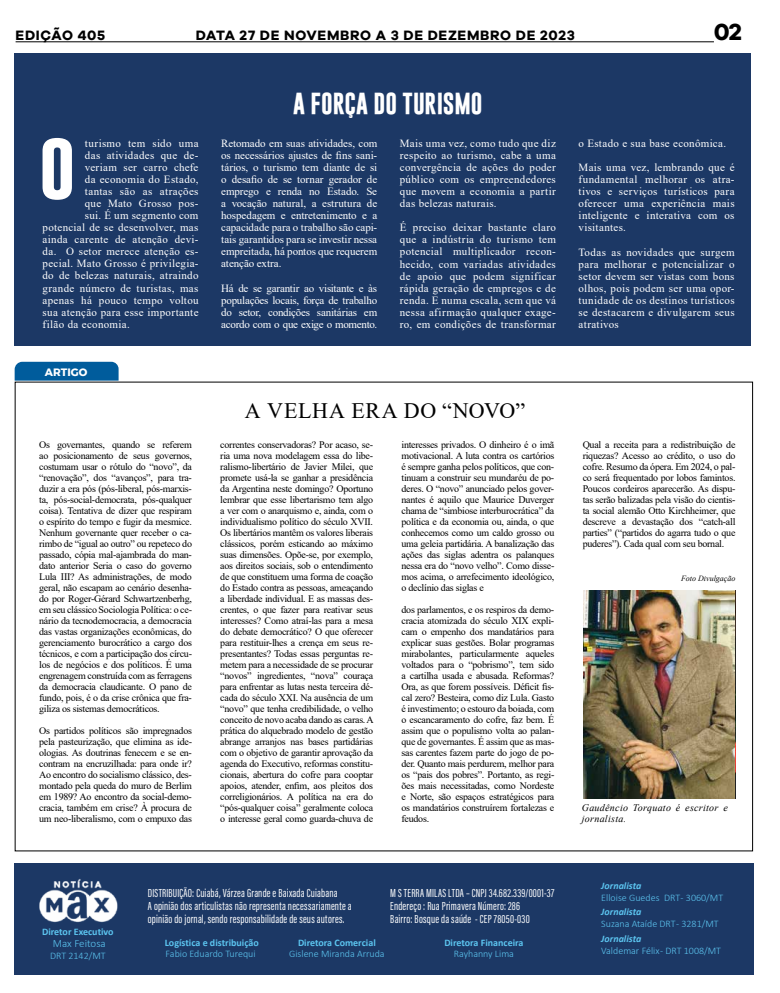
<style>
.page{position:relative;width:780px;height:993px;background:#fff}
.page>*{position:absolute;margin:0;border:0;box-sizing:border-box;transform-origin:0 0}
.t1{font:700 69.7px "Gobold";color:#fff}
.t2{font:700 24px "Galyon";color:#000}
.t3{font:22px "Times New Roman";letter-spacing:.025em;color:#000}
.t4{font:700 22px "Gobold";letter-spacing:-.005em;color:#fff}
.t5{font:700 14px "Galyon";letter-spacing:.05em;color:#000}
.t6{font:12px/13px "Acumin Variable Concept";letter-spacing:.015em;color:#fff}
.t7{font:11px/12px "Times New Roman";letter-spacing:.025em;color:#fff;text-align:justify}
.t8{font:300 11px "Calibri";color:#5cc5f0}
.t9{font:700 10.7px "Montserrat";color:#fff}
.t10{font:10px/11px "Times New Roman";letter-spacing:-.025em;color:#000;text-align:justify}
.t11{font:300 10px "Calibri";color:#5cc5f0}
.t12{font:700 10px "Calibri";color:#5cc5f0}
.t13{font:italic 10px/11px "Times New Roman";letter-spacing:.03em;color:#000}
.t14{font:italic 700 10px "Calibri";color:#5cc5f0}
.t15{font:italic 8px "Times New Roman";color:#000}
</style>
<div class="page">
<svg style="left:15px;top:361px;width:104px;height:19px;background:#0e65a1"></svg>
<div style="left:14px;top:862px;width:739px;height:112px;background:#1c3865"></div>
<div style="left:15px;top:54px;width:736px;height:292px;background:#1c3865"></div>
<img style="left:14px;top:862px;width:144px;height:61px">
<hr style="left:16px;top:41px;width:698px;height:1px;background:#000">
<img style="left:583px;top:590px;width:151px;height:208px">
<h3 class="t5" style="left:16px;top:26px;width:91px">EDIÇÃO 405</h3>
<h3 class="t5" style="left:196px;top:26px;width:381px">DATA 27 DE NOVEMBRO A 3 DE DEZEMBRO DE 2023</h3>
<h2 class="t2" style="left:714px;top:17px;width:29px">02</h2>
<h1 class="t1" style="left:39px;top:119px;width:38px">o</h1>
<p class="t7" style="left:85px;top:137px;width:115px">turismo tem sido uma</p>
<p class="t7" style="left:85px;top:149px;width:115px">das atividades que de-</p>
<p class="t7" style="left:85px;top:161px;width:115px">veriam ser carro chefe</p>
<p class="t7" style="left:85px;top:173px;width:115px">da economia do Estado,</p>
<p class="t7" style="left:85px;top:185px;width:115px">tantas são as atrações</p>
<p class="t7" style="left:85px;top:197px;width:115px">que Mato Grosso pos-</p>
<p class="t7" style="left:85px;top:209px;width:115px">sui. É um segmento com</p>
<p class="t7" style="left:43px;top:221px;width:157px">potencial de se desenvolver, mas</p>
<p class="t7" style="left:43px;top:233px;width:157px">ainda carente de atenção devi-</p>
<p class="t7" style="left:43px;top:245px;width:157px">da. O setor merece atenção es-</p>
<p class="t7" style="left:43px;top:257px;width:157px">pecial. Mato Grosso é privilegia-</p>
<p class="t7" style="left:43px;top:269px;width:157px">do de belezas naturais, atraindo</p>
<p class="t7" style="left:43px;top:281px;width:157px">grande número de turistas, mas</p>
<p class="t7" style="left:43px;top:293px;width:157px">apenas há pouco tempo voltou</p>
<p class="t7" style="left:43px;top:305px;width:157px">sua atenção para esse importante</p>
<p class="t7" style="left:43px;top:317px;width:89px">filão da economia.</p>
<p class="t9" style="left:45px;top:363px;width:44px">ARTIGO</p>
<p class="t10" style="left:39px;top:439px;width:154px">Os governantes, quando se referem ao posicionamento de seus governos, costumam usar o rótulo do “novo”, da “renovação”, dos “avanços”, para tra&shy;duzir a era pós (pós-liberal, pós-marxis&shy;ta, pós-social-democrata, pós-qualquer coisa). Tentativa de dizer que respiram o espírito do tempo e fugir da mesmice.<br>Nenhum governante quer receber o ca&shy;rimbo de “igual ao outro” ou repeteco do passado, cópia mal-ajambrada do man&shy;dato anterior Seria o caso do governo Lula III? As administrações, de modo geral, não escapam ao cenário desenha&shy;do por Roger-Gérard Schwartzenberhg, em seu clássico Sociologia Política: o ce&shy;nário da tecnodemocracia, a democracia das vastas organizações econômicas, do gerenciamento burocrático a cargo dos técnicos, e com a participação dos círcu&shy;los de negócios e dos políticos. É uma engrenagem construída com as ferragens da democracia claudicante. O pano de fundo, pois, é o da crise crônica que fra&shy;giliza os sistemas democráticos.</p>
<p class="t10" style="left:39px;top:725px;width:154px">Os partidos políticos são impregnados pela pasteurização, que elimina as ide&shy;ologias. As doutrinas fenecem e se en&shy;contram na encruzilhada: para onde ir?<br>Ao encontro do socialismo clássico, des&shy;montado pela queda do muro de Berlim em 1989? Ao encontro da social-demo&shy;cracia, também em crise? À procura de um neo-liberalismo, com o empuxo das</p>
<h3 class="t4" style="left:293px;top:89px;width:190px">A FORÇA DO TURISMO</h3>
<p class="t7" style="left:221px;top:137px;width:157px">Retomado em suas atividades, com os necessários ajustes de fins sani&shy;tários, o turismo tem diante de si o desafio de se tornar gerador de emprego e renda no Estado. Se a vocação natural, a estrutura de hospedagem e entretenimento e a capacidade para o trabalho são capi&shy;tais garantidos para se investir nessa empreitada, há pontos que requerem atenção extra.</p>
<p class="t7" style="left:221px;top:281px;width:157px">Há de se garantir ao visitante e às populações locais, força de trabalho do setor, condições sanitárias em acordo com o que exige o momento.</p>
<p class="t7" style="left:400px;top:137px;width:157px">Mais uma vez, como tudo que diz respeito ao turismo, cabe a uma convergência de ações do poder público com os empreendedores que movem a economia a partir das belezas naturais.</p>
<p class="t7" style="left:400px;top:221px;width:157px">É preciso deixar bastante claro que a indústria do turismo tem potencial multiplicador recon&shy;hecido, com variadas atividades de apoio que podem significar rápida geração de empregos e de renda. E numa escala, sem que vá nessa afirmação qualquer exage&shy;ro, em condições de transformar</p>
<h3 class="t3" style="left:245px;top:395px;width:282px">A VELHA ERA DO “NOVO”</h3>
<p class="t10" style="left:220px;top:439px;width:155px">correntes conservadoras? Por acaso, se&shy;ria uma nova modelagem essa do libe&shy;ralismo-libertário de Javier Milei, que promete usá-la se ganhar a presidência da Argentina neste domingo? Oportuno lembrar que esse libertarismo tem algo a ver com o anarquismo e, ainda, com o individualismo político do século XVII.<br>Os libertários mantêm os valores liberais clássicos, porém esticando ao máximo suas dimensões. Opõe-se, por exemplo, aos direitos sociais, sob o entendimento de que constituem uma forma de coação do Estado contra as pessoas, ameaçando a liberdade individual. E as massas des&shy;crentes, o que fazer para reativar seus interesses? Como atraí-las para a mesa do debate democrático? O que oferecer para restituir-lhes a crença em seus re&shy;presentantes? Todas essas perguntas re&shy;metem para a necessidade de se procurar “novos” ingredientes, “nova” couraça para enfrentar as lutas nesta terceira dé&shy;cada do século XXI. Na ausência de um “novo” que tenha credibilidade, o velho conceito de novo acaba dando as caras. A prática do alquebrado modelo de gestão abrange arranjos nas bases partidárias com o objetivo de garantir aprovação da agenda do Executivo, reformas constitu&shy;cionais, abertura do cofre para cooptar apoios, atender, enfim, aos pleitos dos correligionários. A política na era do “pós-qualquer coisa” geralmente coloca o interesse geral como guarda-chuva de</p>
<p class="t10" style="left:401px;top:439px;width:154px">interesses privados. O dinheiro é o imã motivacional. A luta contra os cartórios é sempre ganha pelos políticos, que con&shy;tinuam a construir seu mundaréu de po&shy;deres. O “novo” anunciado pelos gover&shy;nantes é aquilo que Maurice Duverger chama de “simbiose interburocrática” da política e da economia ou, ainda, o que conhecemos como um caldo grosso ou uma geleia partidária. A banalização das ações das siglas adentra os palanques nessa era do “novo velho”. Como disse&shy;mos acima, o arrefecimento ideológico, o declínio das siglas e</p>
<p class="t10" style="left:401px;top:604px;width:154px">dos parlamentos, e os respiros da demo&shy;cracia atomizada do século XIX expli&shy;cam o empenho dos mandatários para explicar suas gestões. Bolar programas mirabolantes, particularmente aqueles voltados para o “pobrismo”, tem sido a cartilha usada e abusada. Reformas?<br>Ora, as que forem possíveis. Déficit fis&shy;cal zero? Besteira, como diz Lula. Gasto é investimento; o estouro da boiada, com o escancaramento do cofre, faz bem. É assim que o populismo volta ao palan&shy;que de governantes. É assim que as mas&shy;sas carentes fazem parte do jogo de po&shy;der. Quanto mais perdurem, melhor para os “pais dos pobres”. Portanto, as regi&shy;ões mais necessitadas, como Nordeste e Norte, são espaços estratégicos para os mandatários construírem fortalezas e feudos.</p>
<p class="t7" style="left:578px;top:131px;width:157px;line-height:24px">o Estado e sua base econômica.<br>Mais uma vez, lembrando que é</p>
<p class="t7" style="left:578px;top:173px;width:157px">fundamental melhorar os atra&shy;tivos e serviços turísticos para oferecer uma experiência mais inteligente e interativa com os visitantes.</p>
<p class="t7" style="left:578px;top:245px;width:157px">Todas as novidades que surgem para melhorar e potencializar o setor devem ser vistas com bons olhos, pois podem ser uma opor&shy;tunidade de os destinos turísticos se destacarem e divulgarem seus atrativos</p>
<p class="t10" style="left:582px;top:439px;width:154px">Qual a receita para a redistribuição de riquezas? Acesso ao crédito, o uso do cofre. Resumo da ópera. Em 2024, o pal&shy;co será frequentado por lobos famintos.<br>Poucos cordeiros aparecerão. As dispu&shy;tas serão balizadas pela visão do cientis&shy;ta social alemão Otto Kirchheimer, que descreve a devastação dos “catch-all parties” (“partidos do agarra tudo o que puderes”). Cada qual com seu bornal.</p>
<p class="t15" style="left:681px;top:572px;width:56px">Foto Divulgação</p>
<p class="t13" style="left:581px;top:801px;width:147px">Gaudêncio Torquato é escritor e jornalista.</p>
<p class="t12" style="left:42px;top:924px;width:73px">Diretor Executivo</p>
<p class="t8" style="left:53px;top:936px;width:54px">Max Feitosa</p>
<p class="t11" style="left:50px;top:949px;width:57px">DRT 2142/MT</p>
<p class="t6" style="left:148px;top:885px;width:205px">DISTRIBUIÇÃO: Cuiabá, Várzea Grande e Baixada Cuiabana<br>A opinião dos articulistas não representa necessariamente a opinião do jornal, sendo responsabilidade de seus autores.</p>
<p class="t6" style="left:390px;top:885px;width:166px">M S TERRA MILAS LTDA – CNPJ 34.682.339/0001-37<br>Endereço : Rua Primavera Número: 286<br>Bairro: Bosque da saúde - CEP 78050-030</p>
<p class="t12" style="left:165px;top:935px;width:96px">Logística e distribuição</p>
<p class="t11" style="left:166px;top:947px;width:91px">Fabio Eduardo Turequi</p>
<p class="t12" style="left:298px;top:935px;width:79px">Diretora Comercial</p>
<p class="t11" style="left:289px;top:947px;width:97px">Gislene Miranda Arruda</p>
<p class="t12" style="left:444px;top:935px;width:81px">Diretora Financeira</p>
<p class="t11" style="left:454px;top:947px;width:62px">Rayhanny Lima</p>
<p class="t14" style="left:601px;top:878px;width:42px">Jornalista</p>
<p class="t11" style="left:601px;top:891px;width:123px">Elloise Guedes DRT - 3060/MT</p>
<p class="t14" style="left:601px;top:904px;width:42px">Jornalista</p>
<p class="t11" style="left:601px;top:917px;width:119px">Suzana Ataíde DRT - 3281/MT</p>
<p class="t14" style="left:601px;top:930px;width:42px">Jornalista</p>
<p class="t11" style="left:601px;top:943px;width:121px">Valdemar Félix - DRT 1008/MT</p>
</div>
